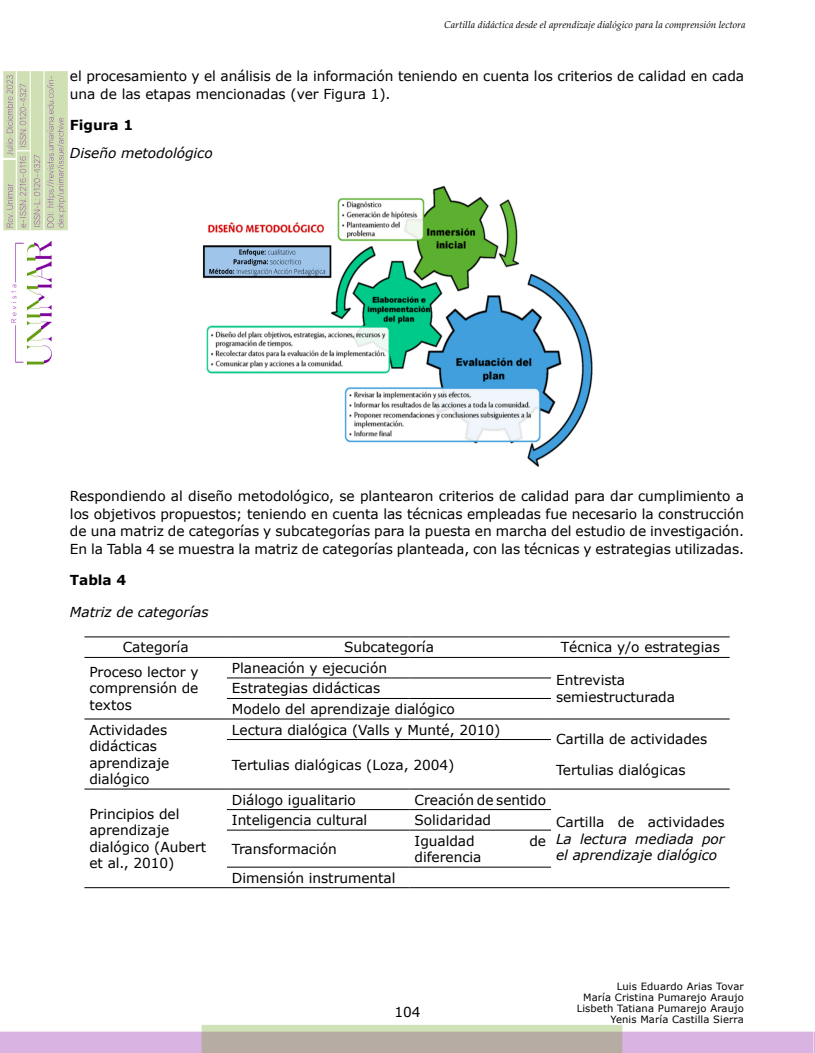
<style>
.page{position:relative;width:815px;height:1053px;background:#fff}
.page>*{position:absolute;margin:0;border:0;box-sizing:border-box;transform-origin:0 0}
.t1{font:13.75px/16.5px "Verdana";letter-spacing:-.005em;color:#000}
.t2{font:italic 13.75px/16.5px "Verdana";letter-spacing:-.005em;color:#000}
.t3{font:700 13.75px "Verdana";letter-spacing:-.005em;color:#000}
.t4{font:10px/11.2px "Verdana";letter-spacing:.015em;color:#000;text-align:right}
.t5{font:italic 10px "Palatino Linotype";color:#000}
</style>
<div class="page">
<img style="left:3px;top:71px;width:65px;height:295px">
<img style="left:202px;top:185px;width:391px;height:282px">
<hr style="left:84px;top:636px;width:143px;height:1px;background:#000">
<hr style="left:227px;top:636px;width:183px;height:1px;background:#000">
<hr style="left:410px;top:636px;width:141px;height:1px;background:#000">
<hr style="left:551px;top:636px;width:179px;height:1px;background:#000">
<hr style="left:84px;top:657px;width:143px;height:1px;background:#000">
<hr style="left:227px;top:657px;width:183px;height:1px;background:#000">
<hr style="left:410px;top:657px;width:141px;height:1px;background:#000">
<hr style="left:551px;top:657px;width:179px;height:1px;background:#000">
<hr style="left:227px;top:677px;width:183px;height:1px;background:#000">
<hr style="left:410px;top:677px;width:141px;height:1px;background:#000">
<hr style="left:227px;top:698px;width:183px;height:1px;background:#000">
<hr style="left:410px;top:698px;width:141px;height:1px;background:#000">
<hr style="left:84px;top:718px;width:143px;height:1px;background:#000">
<hr style="left:227px;top:718px;width:183px;height:1px;background:#000">
<hr style="left:410px;top:718px;width:141px;height:1px;background:#000">
<hr style="left:551px;top:718px;width:179px;height:1px;background:#000">
<hr style="left:227px;top:739px;width:183px;height:1px;background:#000">
<hr style="left:410px;top:739px;width:141px;height:1px;background:#000">
<hr style="left:84px;top:788px;width:143px;height:1px;background:#000">
<hr style="left:227px;top:788px;width:183px;height:1px;background:#000">
<hr style="left:410px;top:788px;width:141px;height:1px;background:#000">
<hr style="left:551px;top:788px;width:179px;height:1px;background:#000">
<hr style="left:227px;top:809px;width:183px;height:1px;background:#000">
<hr style="left:410px;top:809px;width:141px;height:1px;background:#000">
<hr style="left:227px;top:829px;width:183px;height:1px;background:#000">
<hr style="left:410px;top:829px;width:141px;height:1px;background:#000">
<hr style="left:227px;top:866px;width:183px;height:1px;background:#000">
<hr style="left:410px;top:866px;width:141px;height:1px;background:#000">
<hr style="left:84px;top:887px;width:143px;height:1px;background:#000">
<hr style="left:227px;top:887px;width:183px;height:1px;background:#000">
<hr style="left:410px;top:887px;width:141px;height:1px;background:#000">
<hr style="left:551px;top:887px;width:179px;height:1px;background:#000">
<p class="t5" style="left:444px;top:17px;width:303px">Cartilla didáctica desde el aprendizaje dialógico para la comprensión lectora</p>
<p class="t1" style="left:70px;top:67px;width:676px;line-height:17.5px">el procesamiento y el análisis de la información teniendo en cuenta los criterios de calidad en cada una de las etapas mencionadas (ver Figura 1).</p>
<p class="t3" style="left:70px;top:116px;width:65px">Figura 1</p>
<p class="t2" style="left:70px;top:144px;width:144px">Diseño metodológico</p>
<p class="t1" style="left:70px;top:487px;width:676px;line-height:17.5px;text-align:justify">Respondiendo al diseño metodológico, se plantearon criterios de calidad para dar cumplimiento a los objetivos propuestos; teniendo en cuenta las técnicas empleadas fue necesario la construcción de una matriz de categorías y subcategorías para la puesta en marcha del estudio de investigación.<br>En la Tabla 4 se muestra la matriz de categorías planteada, con las técnicas y estrategias utilizadas.</p>
<p class="t2" style="left:70px;top:603px;width:140px">Matriz de categorías</p>
<p class="t1" style="left:123px;top:639px;width:67px">Categoría</p>
<p class="t1" style="left:344px;top:639px;width:91px">Subcategoría</p>
<p class="t1" style="left:561px;top:639px;width:160px">Técnica y/o estrategias</p>
<p class="t1" style="left:89px;top:663px;width:111px;text-align:justify">Proceso lector y comprensión de textos</p>
<p class="t1" style="left:232px;top:659px;width:157px">Planeación y ejecución</p>
<p class="t1" style="left:556px;top:671px;width:121px">Entrevista semiestructurada</p>
<p class="t1" style="left:232px;top:678px;width:225px;line-height:20.5px">Estrategias didácticas<br>Modelo del aprendizaje dialógico</p>
<p class="t1" style="left:89px;top:721px;width:81px">Actividades didácticas aprendizaje dialógico</p>
<p class="t1" style="left:232px;top:721px;width:270px">Lectura dialógica (Valls y Munté, 2010)</p>
<p class="t1" style="left:232px;top:756px;width:224px">Tertulias dialógicas (Loza, 2004)</p>
<p class="t1" style="left:89px;top:805px;width:118px">Principios del aprendizaje dialógico (Aubert et al., 2010)</p>
<p class="t1" style="left:232px;top:791px;width:126px">Diálogo igualitario</p>
<p class="t1" style="left:415px;top:791px;width:133px">Creación de sentido</p>
<p class="t1" style="left:232px;top:811px;width:137px">Inteligencia cultural</p>
<p class="t1" style="left:415px;top:811px;width:78px">Solidaridad</p>
<p class="t1" style="left:232px;top:840px;width:106px">Transformación</p>
<p class="t1" style="left:415px;top:832px;width:62px">Igualdad</p>
<p class="t1" style="left:529px;top:832px;width:18px">de</p>
<p class="t1" style="left:415px;top:848px;width:68px">diferencia</p>
<p class="t1" style="left:232px;top:869px;width:165px">Dimensión instrumental</p>
<p class="t1" style="left:556px;top:730px;width:153px">Cartilla de actividades</p>
<p class="t1" style="left:556px;top:761px;width:131px">Tertulias dialógicas</p>
<p class="t1" style="left:556px;top:813px;width:170px">Cartilla de actividades</p>
<p class="t2" style="left:556px;top:830px;width:170px">La lectura mediada por el aprendizaje dialógico</p>
<p class="t1" style="left:394px;top:1003px;width:28px">104</p>
<p class="t4" style="left:577px;top:980px;width:169px">Luis Eduardo Arias Tovar<br>María Cristina Pumarejo Araujo<br>Lisbeth Tatiana Pumarejo Araujo<br>Yenis María Castilla Sierra</p>
</div>
